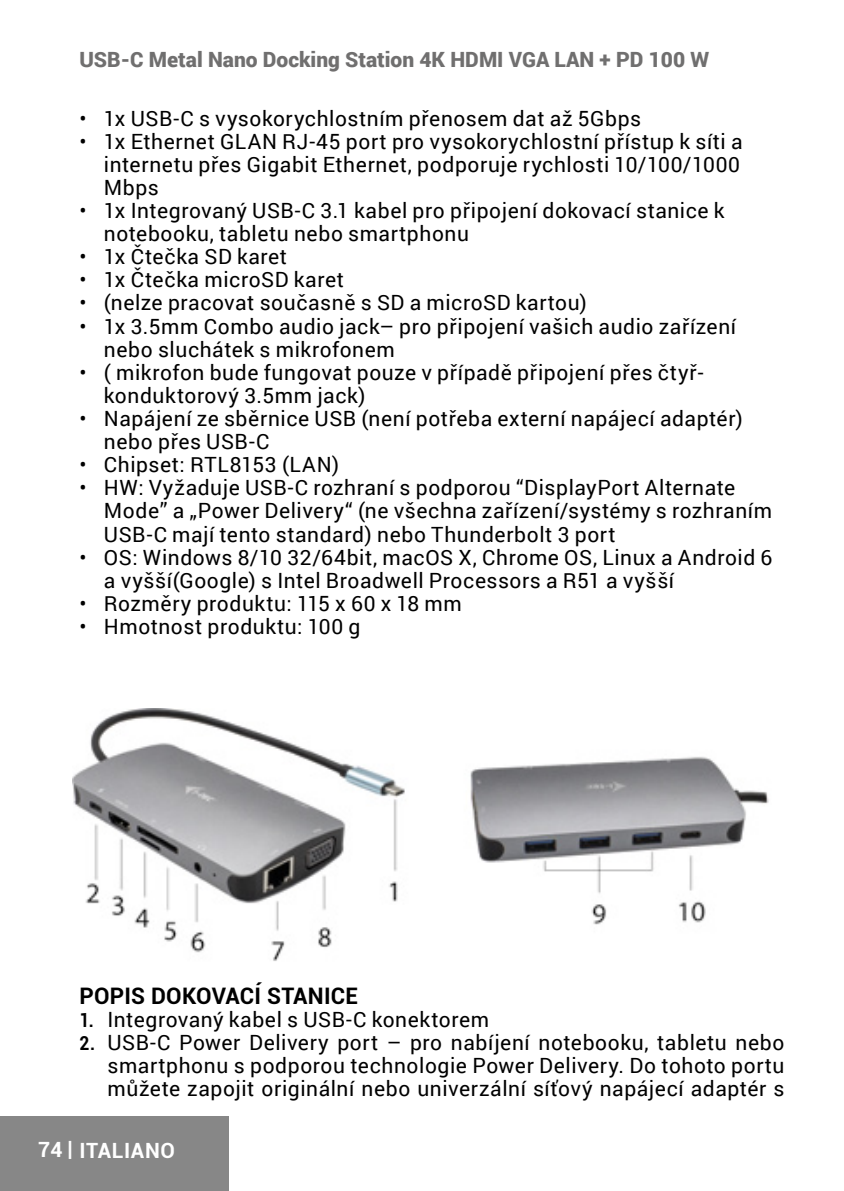
<style>
.page{position:relative;width:844px;height:1191px;background:#fff}
.page>*{position:absolute;margin:0;border:0;box-sizing:border-box;transform-origin:0 0}
.t1{font:700 22.75px "Roboto";letter-spacing:.01em;color:#000}
.t2{font:21px/23.1px "Roboto";letter-spacing:.025em;color:#000}
.t3{font:900 21px "Roboto";color:#706f6f}
.t4{font:700 21px "Roboto";letter-spacing:.03em;color:#fff}
.s1{font-weight:700;font-size:19.25px}
</style>
<div class="page">
<div style="left:0;top:1116px;width:228px;height:75px;background:#878787"></div>
<img style="left:72px;top:709px;width:697px;height:252px">
<p class="t3" style="left:79px;top:45px;width:631px">USB-C Metal Nano Docking Station 4K HDMI VGA LAN + PD 100 W</p>
<p class="t2" style="left:79px;top:106px;width:563px">• 1x USB-C s vysokorychlostním přenosem dat až 5Gbps</p>
<p class="t2" style="left:104px;top:129px;width:640px;text-align:justify;text-indent:-25px">• 1x Ethernet GLAN RJ-45 port pro vysokorychlostní přístup k síti a internetu přes Gigabit Ethernet, podporuje rychlosti 10/100/1000<br>Mbps</p>
<p class="t2" style="left:104px;top:198px;width:622px;text-indent:-25px">• 1x Integrovaný USB-C 3.1 kabel pro připojení dokovací stanice k notebooku, tabletu nebo smartphonu</p>
<p class="t2" style="left:79px;top:244px;width:209px">• 1x Čtečka SD karet</p>
<p class="t2" style="left:79px;top:267px;width:266px">• 1x Čtečka microSD karet</p>
<p class="t2" style="left:79px;top:291px;width:508px">• (nelze pracovat současně s SD a microSD kartou)</p>
<p class="t2" style="left:104px;top:314px;width:633px;text-indent:-25px">• 1x 3.5mm Combo audio jack– pro připojení vašich audio zařízení nebo sluchátek s mikrofonem</p>
<p class="t2" style="left:104px;top:360px;width:601px;text-indent:-25px">• ( mikrofon bude fungovat pouze v případě připojení přes čtyř&shy;konduktorový 3.5mm jack)</p>
<p class="t2" style="left:104px;top:406px;width:640px;text-indent:-25px">• Napájení ze sběrnice USB (není potřeba externí napájecí adaptér) nebo přes USB-C</p>
<p class="t2" style="left:79px;top:452px;width:261px">• Chipset: RTL8153 (LAN)</p>
<p class="t2" style="left:104px;top:475px;width:669px;text-indent:-25px">• HW: Vyžaduje USB-C rozhraní s podporou “DisplayPort Alternate<br>Mode” a „Power Delivery“ (ne všechna zařízení/systémy s rozhraním<br>USB-C mají tento standard) nebo Thunderbolt 3 port</p>
<p class="t2" style="left:104px;top:545px;width:669px;text-indent:-25px">• OS: Windows 8/10 32/64bit, macOS X, Chrome OS, Linux a Android 6 a vyšší(Google) s Intel Broadwell Processors a R51 a vyšší</p>
<p class="t2" style="left:79px;top:591px;width:384px">• Rozměry produktu: 115 x 60 x 18 mm</p>
<p class="t2" style="left:79px;top:614px;width:282px">• Hmotnost produktu: 100 g</p>
<p class="t1" style="left:79px;top:979px;width:280px">POPIS DOKOVACÍ STANICE</p>
<p class="t2" style="left:79px;top:1007px;width:411px"><span class="s1">1.</span> Integrovaný kabel s USB-C konektorem</p>
<p class="t2" style="left:107px;top:1030px;width:678px;text-align:justify;text-indent:-28px"><span class="s1">2.</span> USB-C Power Delivery port – pro nabíjení notebooku, tabletu nebo smartphonu s podporou technologie Power Delivery. Do tohoto portu můžete zapojit originální nebo univerzální síťový napájecí adaptér s</p>
<p class="t4" style="left:38px;top:1135px;width:138px">74 | ITALIANO</p>
</div>
